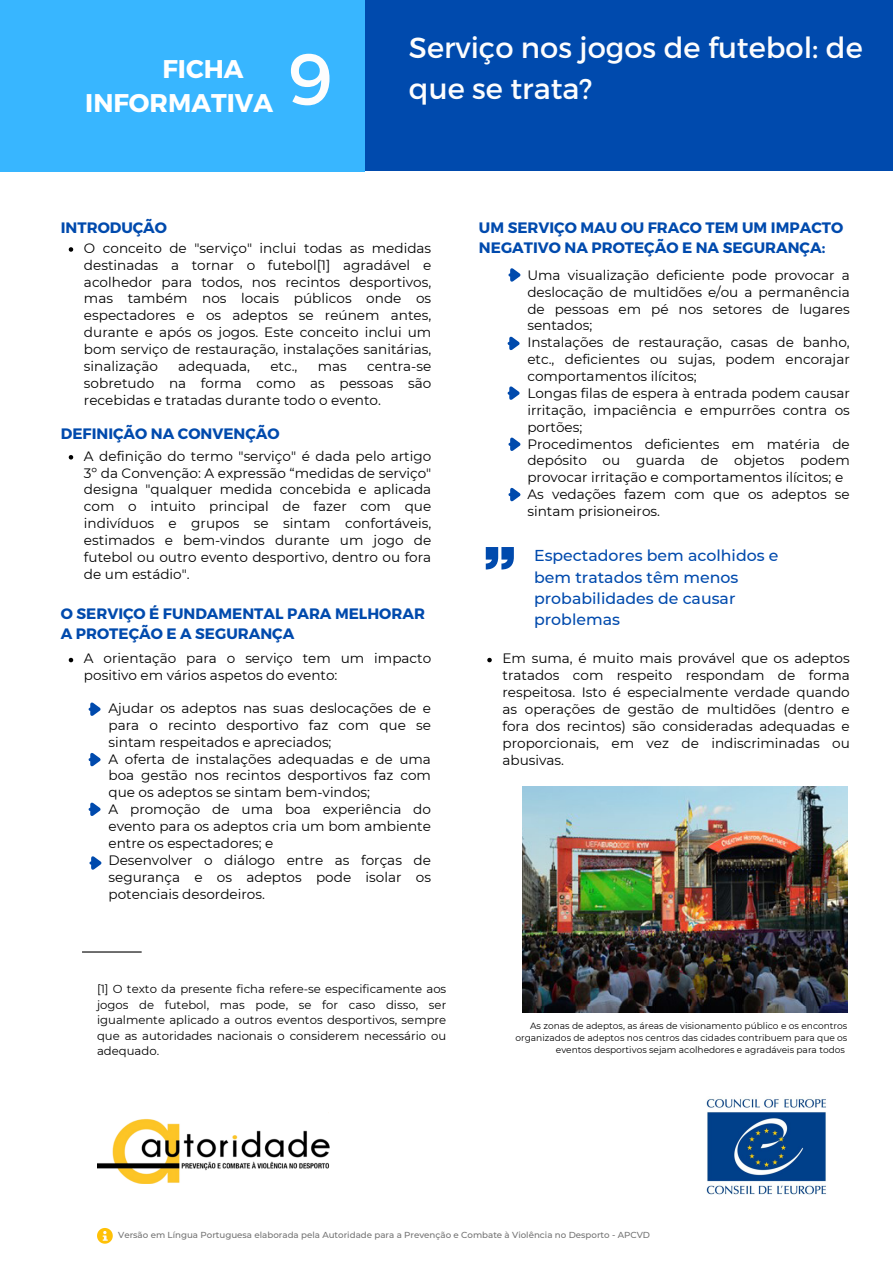
<style>
.page{position:relative;width:893px;height:1264px;background:#fff}
.page>*{position:absolute;margin:0;border:0;box-sizing:border-box;transform-origin:0 0}
.t1{font:72.75px "Montserrat";color:#fdfdfd}
.t2{font:28.95px "Montserrat";color:#fdfdfd}
.t3{font:700 25.65px "Montserrat";color:#fff}
.t4{font:500 15.75px/21.3px "Montserrat";color:#004aad}
.t5{font:700 15.15px/20.2px "Montserrat";color:#004aad}
.t6{font:13.65px/16.8px "Montserrat";color:#000;text-align:justify}
.t7{font:11.7px/15.6px "Montserrat";color:#000;text-align:justify}
.t8{font:9px/12.1px "Montserrat";color:#000;text-align:right}
.t9{font:500 8.7px "Montserrat";color:#737373}
</style>
<div class="page">
<div style="left:363px;top:0;width:529px;height:171px;background:#004aad"></div>
<div style="left:0;top:0;width:364px;height:171px;background:#38b6ff"></div>
<hr style="left:82px;top:951px;width:60px;height:1px;background:#000">
<img style="left:706px;top:1098px;width:120px;height:97px">
<img style="left:97px;top:1119px;width:233px;height:64px">
<svg style="left:97px;top:1228px;width:16px;height:15px"></svg>
<svg style="left:485px;top:547px;width:29px;height:22px"></svg>
<svg style="left:88px;top:702px;width:13px;height:14px"></svg>
<svg style="left:88px;top:752px;width:13px;height:15px"></svg>
<svg style="left:88px;top:802px;width:13px;height:14px"></svg>
<svg style="left:89px;top:856px;width:13px;height:14px"></svg>
<svg style="left:508px;top:268px;width:13px;height:14px"></svg>
<svg style="left:507px;top:336px;width:13px;height:15px"></svg>
<svg style="left:507px;top:386px;width:13px;height:14px"></svg>
<svg style="left:508px;top:437px;width:13px;height:14px"></svg>
<svg style="left:508px;top:487px;width:13px;height:15px"></svg>
<img style="left:522px;top:786px;width:325px;height:226px">
<svg style="left:69px;top:247px;width:4px;height:5px"></svg>
<svg style="left:69px;top:455px;width:4px;height:4px"></svg>
<svg style="left:69px;top:657px;width:4px;height:5px"></svg>
<svg style="left:487px;top:657px;width:4px;height:5px"></svg>
<p class="t3" style="left:162px;top:52px;width:83px">FICHA</p>
<p class="t3" style="left:85px;top:87px;width:189px">INFORMATIVA</p>
<p class="t1" style="left:288px;top:32px;width:46px">9</p>
<p class="t2" style="left:409px;top:29px;width:455px">Serviço nos jogos de futebol: de</p>
<p class="t2" style="left:409px;top:70px;width:185px">que se trata?</p>
<p class="t5" style="left:61px;top:217px;width:108px">INTRODUÇÃO</p>
<p class="t6" style="left:84px;top:239px;width:349px">O conceito de "serviço" inclui todas as medidas destinadas a tornar o futebol[1] agradável e acolhedor para todos, nos recintos desportivos, mas também nos locais públicos onde os espectadores e os adeptos se reúnem antes, durante e após os jogos. Este conceito inclui um bom serviço de restauração, instalações sanitárias, sinalização</p>
<p class="t6" style="left:178px;top:357px;width:73px">adequada,</p>
<p class="t6" style="left:270px;top:357px;width:29px">etc.,</p>
<p class="t6" style="left:318px;top:357px;width:31px">mas</p>
<p class="t6" style="left:84px;top:357px;width:349px;text-indent:283px">centra-se sobretudo na forma como as pessoas são recebidas e tratadas durante todo o evento.</p>
<p class="t5" style="left:61px;top:422px;width:220px">DEFINIÇÃO NA CONVENÇÃO</p>
<p class="t6" style="left:84px;top:447px;width:349px">A definição do termo "serviço" é dada pelo artigo 3º da Convenção: A expressão “medidas de serviço" designa "qualquer medida concebida e aplicada com o intuito principal de fazer com que indivíduos e grupos se sintam confortáveis, estimados e bem-vindos durante um jogo de futebol ou outro evento desportivo, dentro ou fora de um estádio".</p>
<p class="t5" style="left:61px;top:602px;width:365px">O SERVIÇO É FUNDAMENTAL PARA MELHORAR<br>A PROTEÇÃO E A SEGURANÇA</p>
<p class="t6" style="left:84px;top:650px;width:349px">A orientação para o serviço tem um impacto positivo em vários aspetos do evento:</p>
<p class="t6" style="left:108px;top:699px;width:324px">Ajudar os adeptos nas suas deslocações de e para o recinto desportivo faz com que se sintam respeitados e apreciados;</p>
<p class="t6" style="left:108px;top:750px;width:324px">A oferta de instalações adequadas e de uma boa gestão nos recintos desportivos faz com que os adeptos se sintam bem-vindos;</p>
<p class="t6" style="left:108px;top:800px;width:324px">A promoção de uma boa experiência do evento para os adeptos cria um bom ambiente entre os espectadores; e</p>
<p class="t6" style="left:108px;top:851px;width:324px">Desenvolver o diálogo entre as forças de segurança e os adeptos pode isolar os potenciais desordeiros.</p>
<p class="t7" style="left:97px;top:981px;width:351px">[1] O texto da presente ficha refere-se especificamente aos jogos de futebol, mas pode, se for caso disso, ser igualmente aplicado a outros eventos desportivos, sempre que as autoridades nacionais o considerem necessário ou adequado.</p>
<p class="t5" style="left:479px;top:216px;width:365px">UM SERVIÇO MAU OU FRACO TEM UM IMPACTO<br>NEGATIVO NA PROTEÇÃO E NA SEGURANÇA:</p>
<p class="t6" style="left:527px;top:266px;width:324px">Uma visualização deficiente pode provocar a deslocação de multidões e/ou a permanência de pessoas em pé nos setores de lugares sentados;</p>
<p class="t6" style="left:527px;top:334px;width:324px">Instalações de restauração, casas de banho, etc., deficientes ou sujas, podem encorajar comportamentos ilícitos;</p>
<p class="t6" style="left:527px;top:384px;width:324px">Longas filas de espera à entrada podem causar irritação, impaciência e empurrões contra os portões;</p>
<p class="t6" style="left:527px;top:435px;width:324px">Procedimentos deficientes em matéria de depósito ou guarda de objetos podem provocar irritação e comportamentos ilícitos; e</p>
<p class="t6" style="left:527px;top:486px;width:324px">As vedações fazem com que os adeptos se sintam prisioneiros.</p>
<p class="t4" style="left:534px;top:545px;width:246px">Espectadores bem acolhidos e bem tratados têm menos probabilidades de causar problemas</p>
<p class="t6" style="left:502px;top:650px;width:349px">Em suma, é muito mais provável que os adeptos tratados com respeito respondam de forma respeitosa. Isto é especialmente verdade quando as operações de gestão de multidões (dentro e fora dos recintos) são consideradas adequadas e proporcionais, em vez de indiscriminadas ou abusivas.</p>
<p class="t8" style="left:515px;top:1019px;width:333px">As zonas de adeptos, as áreas de visionamento público e os encontros organizados de adeptos nos centros das cidades contribuem para que os eventos desportivos sejam acolhedores e agradáveis para todos</p>
<p class="t9" style="left:118px;top:1229px;width:533px">Versão em Língua Portuguesa elaborada pela Autoridade para a Prevenção e Combate à Violência no Desporto - APCVD</p>
</div>
